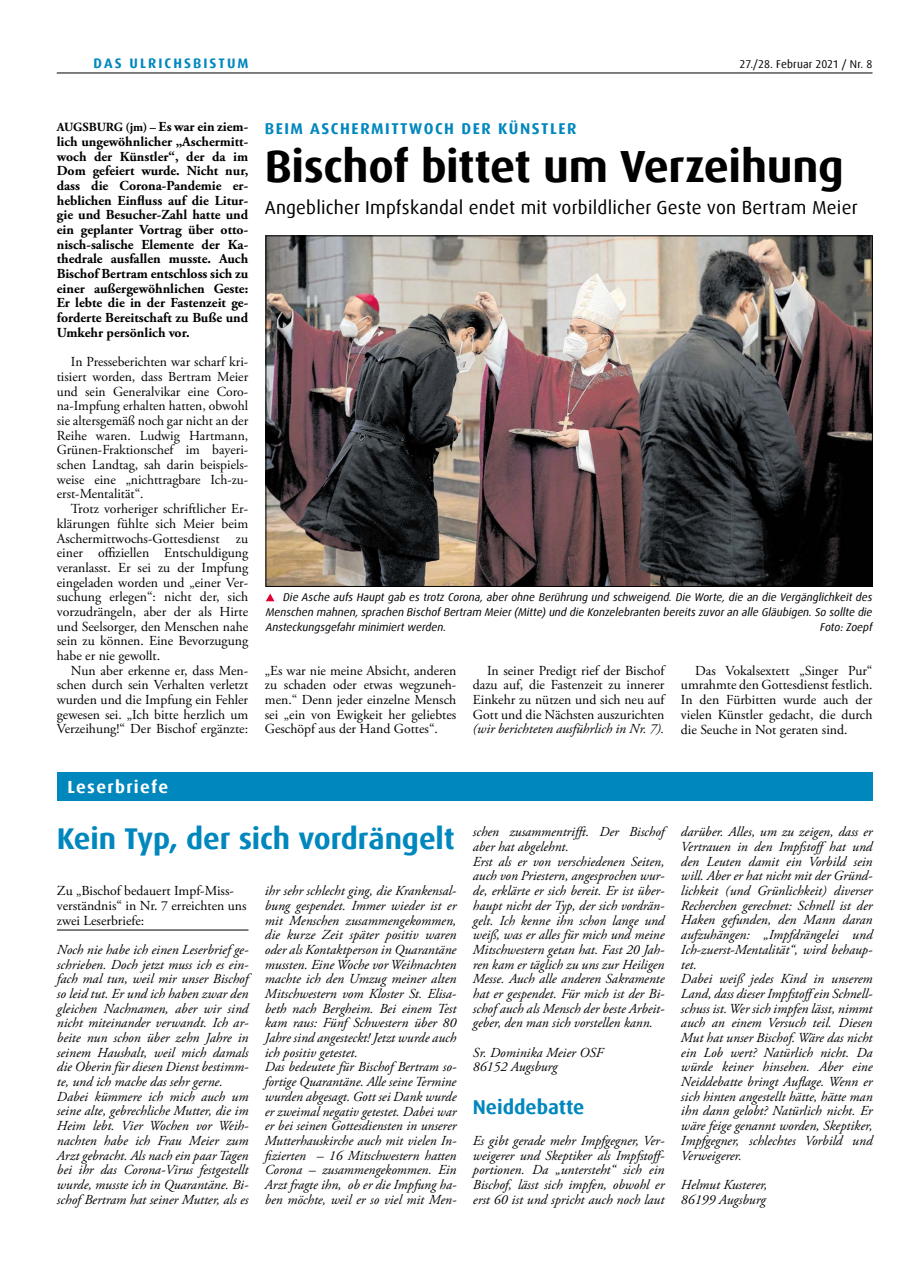
<style>
.page{position:relative;width:908px;height:1276px;background:#fff}
.page>*{position:absolute;margin:0;border:0;box-sizing:border-box;transform-origin:0 0}
.t1{font:700 45px "Dax Offc Pro";letter-spacing:-.01em;color:#000}
.t2{font:700 30px "Dax Offc Pro";letter-spacing:-.005em;color:#0087be}
.t3{font:700 20px "Dax Offc Pro";color:#0087be}
.t4{font:18.75px "Dax Offc Pro";letter-spacing:.01em;color:#000}
.t5{font:700 17.5px "Dax Offc Pro";letter-spacing:.075em;color:#fff}
.t6{font:700 15.62px "Dax Offc Pro";letter-spacing:.1em;color:#0087be}
.t7{font:italic 13.75px/14.6px "Adobe Garamond Pro";color:#000}
.t8{font:13.75px/14.6px "Adobe Garamond Pro";color:#000;text-align:justify}
.t9{font:700 13.75px/14.6px "Adobe Garamond Pro";color:#000;text-align:justify}
.t10{font:700 13.75px "Dax Offc Pro";letter-spacing:.15em;color:#0087be}
.t11{font:700 12.5px "Adobe Garamond Pro";color:#000}
.t12{font:italic 11.25px/14.8px "Dax Offc Pro";color:#000;text-align:justify}
.t13{font:11.25px "Dax Offc Pro";letter-spacing:.005em;color:#000}
.s1{font-size:13.75px}
.s2{font-style:italic}
</style>
<div class="page">
<hr style="left:57px;top:73px;width:815px;height:1px;background:#000">
<hr style="left:57px;top:930px;width:191px;height:1px;background:#000">
<div style="left:57px;top:772px;width:815px;height:29px;background:#0087be"></div>
<img style="left:268px;top:238px;width:602px;height:346px">
<svg style="left:266px;top:593px;width:8px;height:8px"></svg>
<p class="t10" style="left:94px;top:54px;width:156px">DAS ULRICHSBISTUM</p>
<p class="t13" style="left:739px;top:56px;width:134px">27./28. Februar 2021 / Nr. 8</p>
<p class="t11" style="left:57px;top:120px;width:193px">AUGSBURG (jm) – <span class="s1">Es war ein ziem-</span></p>
<p class="t9" style="left:57px;top:134px;width:193px">lich ungewöhnlicher „Aschermitt&shy;woch der Künstler“, der da im Dom gefeiert wurde. Nicht nur, dass die Corona-Pandemie er&shy;heblichen Einfluss auf die Litur&shy;gie und Besucher-Zahl hatte und ein geplanter Vortrag über otto&shy;nisch-salische Elemente der Ka&shy;thedrale ausfallen musste. Auch Bischof Bertram entschloss sich zu einer außergewöhnlichen Geste:<br>Er lebte die in der Fastenzeit ge&shy;forderte Bereitschaft zu Buße und Umkehr persönlich vor.</p>
<p class="t8" style="left:71px;top:355px;width:179px">In Presseberichten war scharf kri-</p>
<p class="t8" style="left:57px;top:370px;width:193px">tisiert worden, dass Bertram Meier</p>
<p class="t8" style="left:57px;top:384px;width:193px">und sein Generalvikar eine Coro-</p>
<p class="t8" style="left:57px;top:399px;width:193px">na-Impfung erhalten hatten, obwohl</p>
<p class="t8" style="left:57px;top:414px;width:193px">sie altersgemäß noch gar nicht an der</p>
<p class="t8" style="left:57px;top:428px;width:193px">Reihe waren. Ludwig Hartmann,</p>
<p class="t8" style="left:57px;top:443px;width:193px">Grünen-Fraktionschef im bayeri-</p>
<p class="t8" style="left:57px;top:458px;width:193px">schen Landtag, sah darin beispiels-</p>
<p class="t8" style="left:57px;top:472px;width:193px">weise eine „nichttragbare Ich-zu-</p>
<p class="t8" style="left:57px;top:487px;width:88px">erst-Mentalität“.</p>
<p class="t8" style="left:71px;top:502px;width:179px">Trotz vorheriger schriftlicher Er-</p>
<p class="t8" style="left:57px;top:516px;width:193px">klärungen fühlte sich Meier beim</p>
<p class="t8" style="left:57px;top:531px;width:193px">Aschermittwochs-Gottesdienst zu</p>
<p class="t8" style="left:57px;top:546px;width:193px">einer offiziellen Entschuldigung</p>
<p class="t8" style="left:57px;top:561px;width:193px">veranlasst. Er sei zu der Impfung</p>
<p class="t8" style="left:57px;top:575px;width:193px">eingeladen worden und „einer Ver-</p>
<p class="t8" style="left:57px;top:590px;width:193px">suchung erlegen“: nicht der, sich</p>
<p class="t8" style="left:57px;top:605px;width:193px">vorzudrängeln, aber der als Hirte</p>
<p class="t8" style="left:57px;top:619px;width:193px">und Seelsorger, den Menschen nahe</p>
<p class="t8" style="left:57px;top:634px;width:193px">sein zu können. Eine Bevorzugung</p>
<p class="t8" style="left:57px;top:649px;width:105px">habe er nie gewollt.</p>
<p class="t8" style="left:71px;top:663px;width:179px">Nun aber erkenne er, dass Men-</p>
<p class="t8" style="left:57px;top:678px;width:193px">schen durch sein Verhalten verletzt</p>
<p class="t8" style="left:57px;top:693px;width:193px">wurden und die Impfung ein Fehler</p>
<p class="t8" style="left:57px;top:707px;width:193px">gewesen sei. „Ich bitte herzlich um</p>
<p class="t8" style="left:57px;top:722px;width:193px">Verzeihung!“ Der Bischof ergänzte:</p>
<p class="t5" style="left:67px;top:775px;width:102px">Leserbriefe</p>
<p class="t6" style="left:264px;top:119px;width:313px">BEIM ASCHERMITTWOCH DER KÜNSTLER</p>
<p class="t1" style="left:264px;top:137px;width:580px">Bischof bittet um Verzeihung</p>
<p class="t4" style="left:264px;top:195px;width:594px">Angeblicher Impfskandal endet mit vorbildlicher Geste von Bertram Meier</p>
<p class="t12" style="left:266px;top:590px;width:608px;text-indent:17px">Die Asche aufs Haupt gab es trotz Corona, aber ohne Berührung und schweigend. Die Worte, die an die Vergänglichkeit des Menschen mahnen, sprachen Bischof Bertram Meier (Mitte) und die Konzelebranten bereits zuvor an alle Gläubigen. So sollte die Ansteckungsgefahr minimiert werden.</p>
<p class="t12" style="left:819px;top:619px;width:54px">Foto: Zoepf</p>
<p class="t8" style="left:265px;top:663px;width:193px">„Es war nie meine Absicht, anderen zu schaden oder etwas wegzuneh&shy;men.“ Denn jeder einzelne Mensch sei „ein von Ewigkeit her geliebtes Geschöpf aus der Hand Gottes“.</p>
<p class="t8" style="left:472px;top:663px;width:193px;text-indent:14px">In seiner Predigt rief der Bischof dazu auf, die Fastenzeit zu innerer Einkehr zu nützen und sich neu auf Gott und die Nächsten auszurichten <span class="s2">(wir berichteten ausführlich in Nr. 7).</span></p>
<p class="t8" style="left:680px;top:663px;width:193px;text-indent:14px">Das Vokalsextett „Singer Pur“ umrahmte den Gottesdienst festlich.<br>In den Fürbitten wurde auch der vielen Künstler gedacht, die durch die Seuche in Not geraten sind.</p>
<p class="t2" style="left:57px;top:818px;width:399px">Kein Typ, der sich vordrängelt</p>
<p class="t8" style="left:57px;top:884px;width:191px;text-align:left">Zu „Bischof bedauert Impf-Miss&shy;verständnis“ in Nr. 7 erreichten uns zwei Leserbriefe:</p>
<p class="t7" style="left:57px;top:942px;width:193px">Noch nie habe ich einen Leserbrief ge&shy;schrieben. Doch jetzt muss ich es ein&shy;fach mal tun, weil mir unser Bischof so leid tut. Er und ich haben zwar den gleichen Nachnamen, aber wir sind nicht miteinander verwandt. Ich ar&shy;beite nun schon über zehn Jahre in seinem Haushalt, weil mich damals die Oberin für diesen Dienst bestimm&shy;te, und ich mache das sehr gerne.<br>Dabei kümmere ich mich auch um seine alte, gebrechliche Mutter, die im Heim lebt. Vier Wochen vor Weih&shy;nachten habe ich Frau Meier zum Arzt gebracht. Als nach ein paar Tagen bei ihr das Corona-Virus festgestellt wurde, musste ich in Quarantäne. Bi&shy;schof Bertram hat seiner Mutter, als es</p>
<p class="t7" style="left:265px;top:884px;width:193px">ihr sehr schlecht ging, die Krankensal&shy;bung gespendet. Immer wieder ist er mit Menschen zusammengekommen, die kurze Zeit später positiv waren oder als Kontaktperson in Quarantäne mussten. Eine Woche vor Weihnachten machte ich den Umzug meiner alten Mitschwestern vom Kloster St. Elisa&shy;beth nach Bergheim. Bei einem Test kam raus: Fünf Schwestern über 80<br>Jahre sind angesteckt! Jetzt wurde auch ich positiv getestet.<br>Das bedeutete für Bischof Bertram so&shy;fortige Quarantäne. Alle seine Termine wurden abgesagt. Gott sei Dank wurde er zweimal negativ getestet. Dabei war er bei seinen Gottesdiensten in unserer Mutterhauskirche auch mit vielen In&shy;fizierten – 16 Mitschwestern hatten Corona – zusammengekommen. Ein Arzt fragte ihn, ob er die Impfung ha&shy;ben möchte, weil er so viel mit Men-</p>
<p class="t7" style="left:472px;top:825px;width:193px">schen zusammentrifft. Der Bischof aber hat abgelehnt.<br>Erst als er von verschiedenen Seiten, auch von Priestern, angesprochen wur&shy;de, erklärte er sich bereit. Er ist über&shy;haupt nicht der Typ, der sich vordrän&shy;gelt. Ich kenne ihn schon lange und weiß, was er alles für mich und meine Mitschwestern getan hat. Fast 20 Jah&shy;ren kam er täglich zu uns zur Heiligen Messe. Auch alle anderen Sakramente hat er gespendet. Für mich ist der Bi&shy;schof auch als Mensch der beste Arbeit&shy;geber, den man sich vorstellen kann.</p>
<p class="t7" style="left:472px;top:1045px;width:132px">Sr. Dominika Meier OSF<br>86152 Augsburg</p>
<p class="t3" style="left:472px;top:1094px;width:113px">Neiddebatte</p>
<p class="t7" style="left:472px;top:1133px;width:194px;text-align:justify">Es gibt gerade mehr Impfgegner, Ver&shy;weigerer und Skeptiker als Impfstoff&shy;portionen. Da „untersteht“ sich ein Bischof, lässt sich impfen, obwohl er erst 60 ist und spricht auch noch laut</p>
<p class="t7" style="left:680px;top:825px;width:193px">darüber. Alles, um zu zeigen, dass er Vertrauen in den Impfstoffhat und den Leuten damit ein Vorbild sein will. Aber er hat nicht mit der Gründ&shy;lichkeit (und Grünlichkeit) diverser Recherchen gerechnet: Schnell ist der Haken gefunden, den Mann daran aufzuhängen: „Impfdrängelei und Ich-zuerst-Mentalität“, wird behaup&shy;tet.<br>Dabei weiß jedes Kind in unserem Land, dass dieser Impfstoffein Schnell&shy;schuss ist. Wer sich impfen lässt, nimmt auch an einem Versuch teil. Diesen Mut hat unser Bischof. Wäre das nicht ein Lob wert? Natürlich nicht. Da würde keiner hinsehen. Aber eine Neiddebatte bringt Auflage. Wenn er sich hinten angestellt hätte, hätte man ihn dann gelobt? Natürlich nicht. Er wäre feige genannt worden, Skeptiker, Impfgegner, schlechtes Vorbild und Verweigerer.</p>
<p class="t7" style="left:680px;top:1177px;width:88px">Helmut Kusterer,<br>86199 Augsburg</p>
</div>
